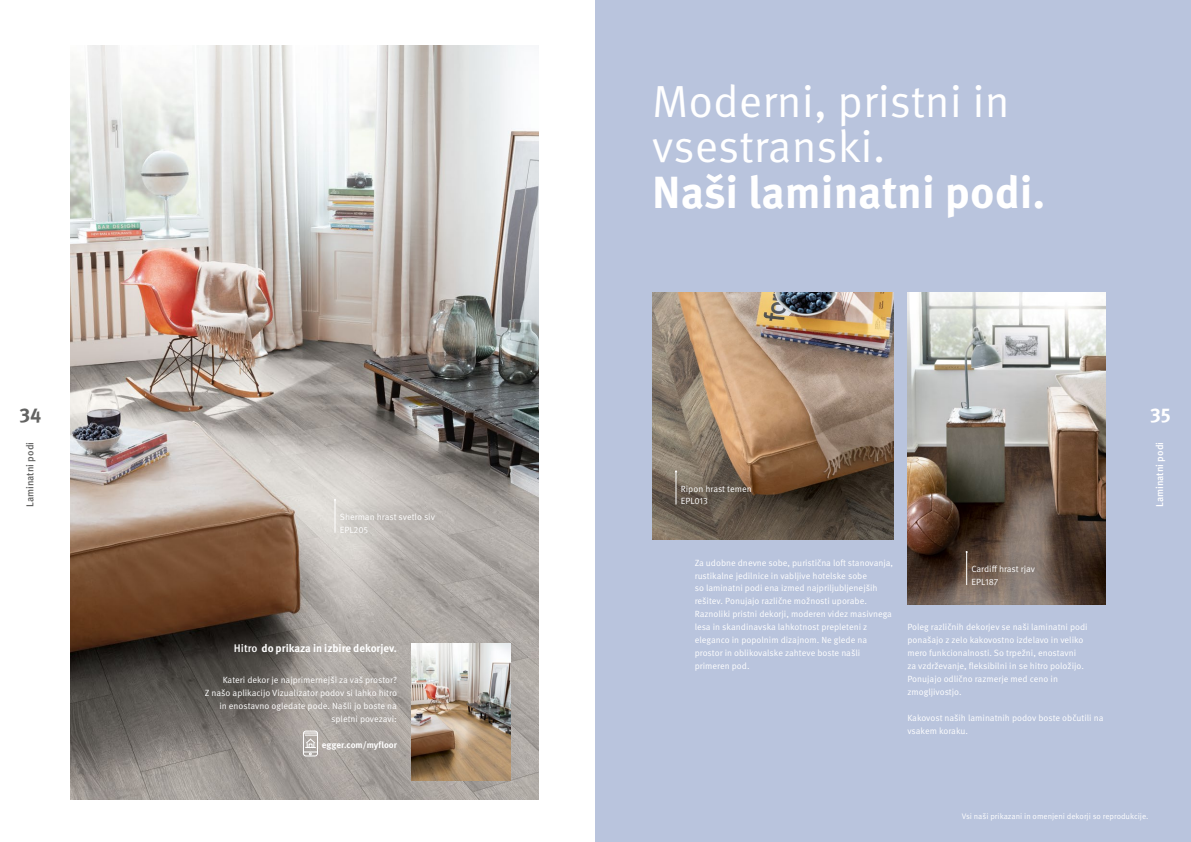
<style>
.page{position:relative;width:1191px;height:842px;background:#fff}
.page>*{position:absolute;margin:0;border:0;box-sizing:border-box;transform-origin:0 0}
.t1{font:45px/45.5px "Meta Pro";color:#fff}
.t2{font:700 45px "Meta Pro";color:#fff}
.t3{font:700 20px "Meta Pro";color:#636362}
.t4{font:700 20px "Meta Pro";color:#fff}
.t5{font:700 11px "Meta Pro";color:#fff}
.t6{font:500 10px "Meta Pro";color:#fff}
.t7{font:500 10px "Meta Pro";color:#636362}
.t8{font:9px/13px "Meta Pro";color:#fff}
.t9{font:700 9px "Meta Pro";color:#fff}
.t10{font:8px "Meta Pro";color:#fff}
.s1{font-weight:500}
</style>
<div class="page">
<div style="left:595px;top:0;width:596px;height:842px;background:#b9c4dd"></div>
<img style="left:907px;top:292px;width:199px;height:312px">
<img style="left:71px;top:45px;width:468px;height:754px">
<img style="left:411px;top:643px;width:99px;height:137px">
<img style="left:652px;top:292px;width:241px;height:247px">
<div style="left:303px;top:731px;width:15px;height:25px;border:1px solid #fff;border-radius:3px"></div>
<svg style="left:304px;top:733px;width:14px;height:22px"></svg>
<div style="left:325px;top:499px;width:123px;height:49px;background:#000;opacity:.5"></div>
<hr style="left:335px;top:500px;width:1px;height:33px;background:#fff">
<div style="left:666px;top:471px;width:99px;height:48px;background:#000;opacity:.5"></div>
<hr style="left:675px;top:471px;width:1px;height:33px;background:#fff">
<div style="left:957px;top:551px;width:91px;height:49px;background:#000;opacity:.5"></div>
<hr style="left:966px;top:552px;width:1px;height:33px;background:#fff">
<h1 class="t1" style="left:652px;top:79px;width:359px">Moderni, pristni in vsestranski.</h1>
<h1 class="t2" style="left:652px;top:157px;width:395px">Naši laminatni podi.</h1>
<h2 class="t3" style="left:19px;top:400px;width:24px">34</h2>
<h2 class="t4" style="left:1150px;top:400px;width:22px">35</h2>
<p class="t7" style="left:24px;top:507px;width:67px;rotate:-90deg">Laminatni podi</p>
<p class="t8" style="left:340px;top:510px;width:97px">Sherman hrast svetlo siv<br>EPL205</p>
<p class="t5" style="left:234px;top:639px;width:165px"><span class="s1">Hitro</span> do prikaza in izbire dekorjev.</p>
<p class="t8" style="left:205px;top:673px;width:194px;text-align:right">Kateri dekor je najprimernejši za vaš prostor?<br>Z našo aplikacijo Vizualizator podov si lahko hitro in enostavno ogledate pode. Našli jo boste na spletni povezavi:</p>
<p class="t9" style="left:322px;top:737px;width:77px">egger.com/myfloor</p>
<p class="t8" style="left:681px;top:482px;width:72px">Ripon hrast temen<br>EPL013</p>
<p class="t8" style="left:694px;top:556px;width:200px">Za udobne dnevne sobe, puristična loft stanovanja, rustikalne jedilnice in vabljive hotelske sobe<br>so laminatni podi ena izmed najpriljubljenejših rešitev. Ponujajo različne možnosti uporabe.<br>Raznoliki pristni dekorji, moderen videz masivnega lesa in skandinavska lahkotnost prepleteni z eleganco in popolnim dizajnom. Ne glede na prostor in oblikovalske zahteve boste našli primeren pod.</p>
<p class="t8" style="left:971px;top:562px;width:65px">Cardiff hrast rjav<br>EPL187</p>
<p class="t8" style="left:907px;top:621px;width:182px">Poleg različnih dekorjev se naši laminatni podi ponašajo z zelo kakovostno izdelavo in veliko mero funkcionalnosti. So trpežni, enostavni<br>za vzdrževanje, fleksibilni in se hitro položijo.<br>Ponujajo odlično razmerje med ceno in zmogljivostjo.</p>
<p class="t8" style="left:907px;top:712px;width:197px">Kakovost naših laminatnih podov boste občutili na vsakem koraku.</p>
<p class="t6" style="left:1153px;top:507px;width:67px;rotate:-90deg">Laminatni podi</p>
<p class="t10" style="left:962px;top:811px;width:188px">Vsi naši prikazani in omenjeni dekorji so reprodukcije.</p>
</div>
